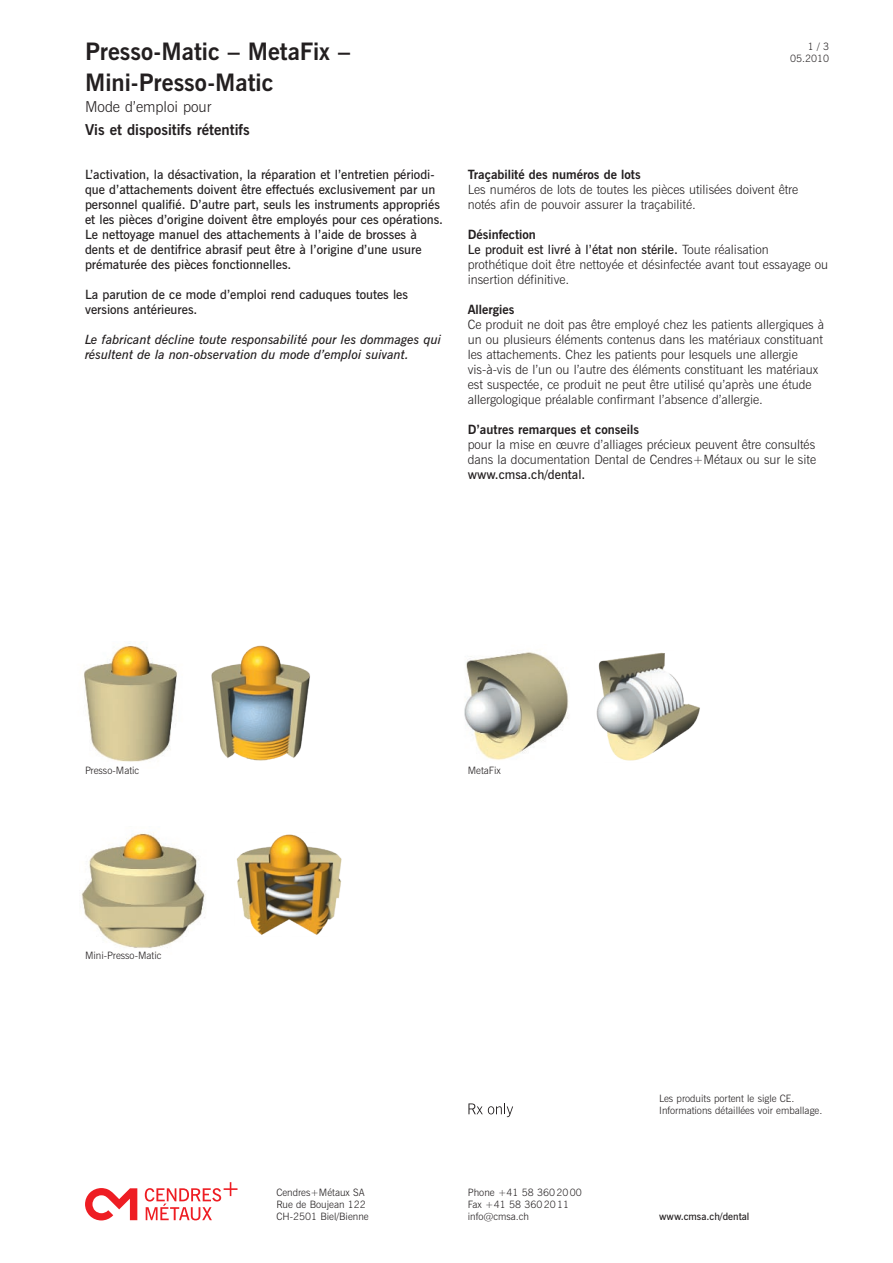
<style>
.page{position:relative;width:893px;height:1263px;background:#fff}
.page>*{position:absolute;margin:0;border:0;box-sizing:border-box;transform-origin:0 0}
.t1{font:700 24px/30.6px "News Gothic BT";color:#231f20}
.t2{font:700 15px "News Gothic BT";color:#231f20}
.t3{font:300 15px "News Gothic BT";color:#231f20}
.t4{font:300 12.75px/15px "News Gothic BT";color:#231f20}
.t5{font:600 12.75px/15px "News Gothic BT";color:#231f20}
.t6{font:italic 600 12.75px/15px "News Gothic BT";color:#231f20}
.t7{font:700 12.75px "News Gothic BT";color:#231f20}
.t8{font:300 10.2px/12px "News Gothic BT";color:#231f20}
.t9{font:600 10.2px "News Gothic BT";color:#231f20}
.s1{font-weight:700}
.s2{font-weight:600}
</style>
<div class="page">
<svg style="left:85px;top:1182px;width:153px;height:38px"></svg>
<img style="left:464px;top:652px;width:105px;height:108px">
<img style="left:83px;top:643px;width:95px;height:119px">
<img style="left:596px;top:652px;width:104px;height:109px">
<img style="left:211px;top:645px;width:99px;height:116px">
<img style="left:81px;top:832px;width:124px;height:116px">
<img style="left:236px;top:834px;width:106px;height:101px">
<svg style="left:468px;top:1103px;width:45px;height:14px"></svg>
<h1 class="t1" style="left:85px;top:36px;width:266px">Presso-Matic – MetaFix –<br>Mini-Presso-Matic</h1>
<p class="t3" style="left:85px;top:98px;width:128px">Mode d’emploi pour</p>
<p class="t2" style="left:85px;top:120px;width:166px">Vis et dispositifs rétentifs</p>
<p class="t5" style="left:85px;top:167px;width:360px">L’activation, la désactivation, la réparation et l’entretien périodi&shy;que d’attachements doivent être effectués exclusivement par un personnel qualifié. D’autre part, seuls les instruments appropriés et les pièces d’origine doivent être employés pour ces opérations.<br>Le nettoyage manuel des attachements à l’aide de brosses à dents et de dentifrice abrasif peut être à l’origine d’une usure prématurée des pièces fonctionnelles.</p>
<p class="t5" style="left:85px;top:287px;width:325px">La parution de ce mode d’emploi rend caduques toutes les versions antérieures.</p>
<p class="t6" style="left:85px;top:332px;width:358px">Le fabricant décline toute responsabilité pour les dommages qui résultent de la non-observation du mode d’emploi suivant.</p>
<p class="t8" style="left:790px;top:40px;width:41px;text-align:right">1 / 3<br>05.2010</p>
<p class="t7" style="left:468px;top:167px;width:174px">Traçabilité des numéros de lots</p>
<p class="t4" style="left:468px;top:182px;width:332px">Les numéros de lots de toutes les pièces utilisées doivent être notés afin de pouvoir assurer la traçabilité.</p>
<p class="t4" style="left:468px;top:227px;width:362px"><span class="s1">Désinfection<br></span><span class="s2">Le produit est livré à l’état non stérile.</span> Toute réalisation prothétique doit être nettoyée et désinfectée avant tout essayage ou insertion définitive.</p>
<p class="t7" style="left:468px;top:302px;width:48px">Allergies</p>
<p class="t4" style="left:468px;top:317px;width:358px">Ce produit ne doit pas être employé chez les patients allergiques à un ou plusieurs éléments contenus dans les matériaux constituant les attachements. Chez les patients pour lesquels une allergie vis-à-vis de l’un ou l’autre des éléments constituant les matériaux est suspectée, ce produit ne peut être utilisé qu’après une étude allergologique préalable confirmant l’absence d’allergie.</p>
<p class="t7" style="left:468px;top:422px;width:173px">D’autres remarques et conseils</p>
<p class="t4" style="left:468px;top:437px;width:350px">pour la mise en œuvre d’alliages précieux peuvent être consultés dans la documentation Dental de Cendres+Métaux ou sur le site</p>
<p class="t5" style="left:468px;top:467px;width:119px">www.cmsa.ch/dental.</p>
<p class="t8" style="left:85px;top:764px;width:56px">Presso-Matic</p>
<p class="t8" style="left:85px;top:950px;width:78px">Mini-Presso-Matic</p>
<p class="t8" style="left:468px;top:764px;width:35px">MetaFix</p>
<p class="t8" style="left:659px;top:1092px;width:165px">Les produits portent le sigle CE.<br>Informations détaillées voir emballage.</p>
<p class="t8" style="left:276px;top:1187px;width:94px">Cendres+Métaux SA<br>Rue de Boujean 122<br>CH-2501 Biel/Bienne</p>
<p class="t8" style="left:468px;top:1187px;width:115px">Phone +41 58 3602000<br>Fax +41 58 3602011 info@cmsa.ch</p>
<p class="t9" style="left:659px;top:1210px;width:92px">www.cmsa.ch/dental</p>
</div>
